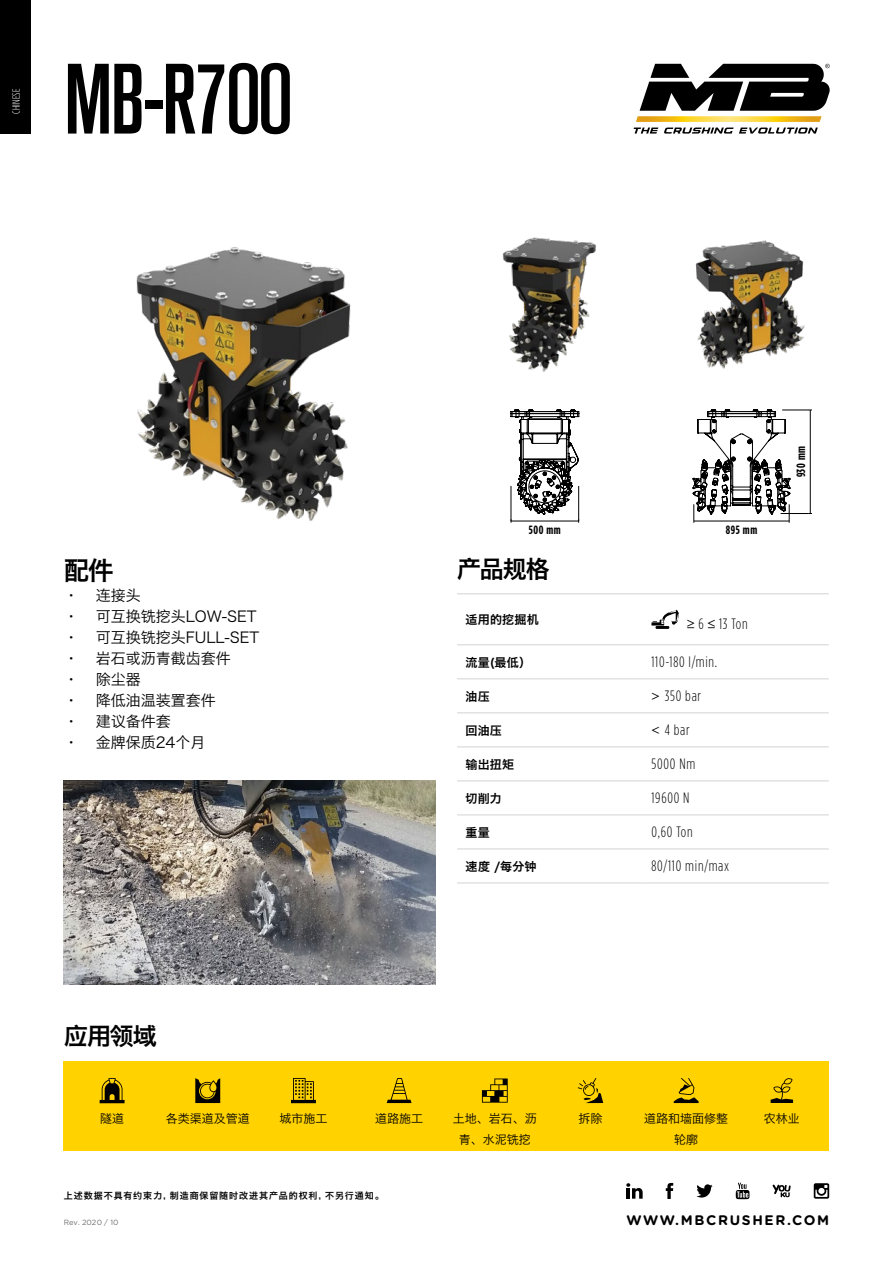
<style>
.page{position:relative;width:893px;height:1263px;background:#fff}
.page>*{position:absolute;margin:0;border:0;box-sizing:border-box;transform-origin:0 0}
.Paragrafo_base{font:500 condensed 98.85px "Akzidenz Grotesk BQ";letter-spacing:-.03em;color:#000}
.titolo_nero_17pt_bol{font:25.5px "Hiragino Sans GB W6";color:#000}
.t1{font:24px "Hiragino Sans GB W6";letter-spacing:-.05em;color:#000}
.t2{font:15px "Hiragino Sans GB W3";color:#000}
.Paragrafo_base-2{font:300 15px "Gotham Condensed";letter-spacing:.05em;color:#000}
.t3{font:700 13.8px "Gotham Rounded";letter-spacing:.12em;color:#000}
.testo_maiusc__scheda{font:12px/21px "Hiragino Sans GB W3";color:#000;text-align:center}
.t4{font:12px "Hiragino Sans GB W6";letter-spacing:.01em;color:#000}
.t5{font:700 12px "Gotham Condensed";letter-spacing:.05em;color:#000}
.t6{font:300 10.5px "Gotham Condensed";letter-spacing:.01em;color:#fff}
.t7{font:9px "Hiragino Sans GB W6";letter-spacing:.105em;color:#000}
.t8{font:7.5px "Gotham";color:#6d6e71}
.s1{font-family:"Cent Goth WGL";font-weight:400;font-size:13.5px}
</style>
<div class="page">
<div style="left:64px;top:1061px;width:765px;height:89px;background:#ffd200"></div>
<div style="left:0;top:0;width:31px;height:134px;background:#000"></div>
<svg style="left:633px;top:128px;width:185px;height:6px"></svg>
<svg style="left:636px;top:64px;width:194px;height:58px"></svg>
<img style="left:136px;top:247px;width:215px;height:274px">
<img style="left:502px;top:237px;width:94px;height:135px">
<img style="left:695px;top:240px;width:110px;height:129px">
<svg style="left:693px;top:409px;width:119px;height:114px"></svg>
<svg style="left:511px;top:409px;width:68px;height:114px"></svg>
<img style="left:64px;top:781px;width:372px;height:204px">
<svg style="left:666px;top:1183px;width:7px;height:16px"></svg>
<svg style="left:772px;top:1184px;width:19px;height:13px"></svg>
<svg style="left:696px;top:1184px;width:17px;height:13px"></svg>
<svg style="left:626px;top:1183px;width:17px;height:16px"></svg>
<svg style="left:736px;top:1183px;width:13px;height:16px"></svg>
<svg style="left:814px;top:1183px;width:15px;height:16px"></svg>
<hr style="left:643px;top:644px;width:186px;height:1px;background:#d1d3d4">
<hr style="left:643px;top:678px;width:186px;height:1px;background:#d1d3d4">
<hr style="left:643px;top:712px;width:186px;height:1px;background:#d1d3d4">
<hr style="left:643px;top:746px;width:186px;height:1px;background:#d1d3d4">
<hr style="left:643px;top:780px;width:186px;height:1px;background:#d1d3d4">
<hr style="left:643px;top:814px;width:186px;height:1px;background:#d1d3d4">
<hr style="left:643px;top:848px;width:186px;height:1px;background:#d1d3d4">
<hr style="left:643px;top:882px;width:186px;height:1px;background:#d1d3d4">
<hr style="left:643px;top:593px;width:186px;height:1px;background:#d1d3d4">
<svg style="left:651px;top:610px;width:28px;height:19px"></svg>
<hr style="left:457px;top:644px;width:186px;height:1px;background:#d1d3d4">
<hr style="left:457px;top:678px;width:186px;height:1px;background:#d1d3d4">
<hr style="left:457px;top:712px;width:186px;height:1px;background:#d1d3d4">
<hr style="left:457px;top:746px;width:186px;height:1px;background:#d1d3d4">
<hr style="left:457px;top:780px;width:186px;height:1px;background:#d1d3d4">
<hr style="left:457px;top:814px;width:186px;height:1px;background:#d1d3d4">
<hr style="left:457px;top:848px;width:186px;height:1px;background:#d1d3d4">
<hr style="left:457px;top:882px;width:186px;height:1px;background:#d1d3d4">
<hr style="left:457px;top:593px;width:186px;height:1px;background:#d1d3d4">
<svg style="left:100px;top:1078px;width:25px;height:25px"></svg>
<svg style="left:195px;top:1078px;width:25px;height:25px"></svg>
<svg style="left:291px;top:1078px;width:25px;height:25px"></svg>
<svg style="left:387px;top:1078px;width:25px;height:25px"></svg>
<svg style="left:482px;top:1078px;width:26px;height:25px"></svg>
<svg style="left:578px;top:1078px;width:25px;height:25px"></svg>
<svg style="left:674px;top:1078px;width:25px;height:25px"></svg>
<svg style="left:771px;top:1078px;width:22px;height:25px"></svg>
<p class="t6" style="left:11px;top:114px;width:26px;rotate:-90deg">CHINESE</p>
<p class="Paragrafo_base" style="left:64px;top:43px;width:231px">MB-R700</p>
<p class="titolo_nero_17pt_bol" style="left:64px;top:553px;width:51px">配件</p>
<p class="t2" style="left:64px;top:586px;width:78px">• 连接头</p>
<p class="t2" style="left:64px;top:607px;width:194px">• 可互换铣挖头LOW-SET</p>
<p class="t2" style="left:64px;top:628px;width:197px">• 可互换铣挖头FULL-SET</p>
<p class="t2" style="left:64px;top:649px;width:168px">• 岩石或沥青截齿套件</p>
<p class="t2" style="left:64px;top:670px;width:78px">• 除尘器</p>
<p class="t2" style="left:64px;top:691px;width:153px">• 降低油温装置套件</p>
<p class="t2" style="left:64px;top:712px;width:108px">• 建议备件套</p>
<p class="t2" style="left:64px;top:733px;width:143px">• 金牌保质24个月</p>
<h3 class="t1" style="left:64px;top:1020px;width:94px">应用领域</h3>
<p class="t5" style="left:529px;top:523px;width:34px">500 mm</p>
<p class="t5" style="left:726px;top:523px;width:33px">895 mm</p>
<h3 class="t1" style="left:457px;top:553px;width:94px">产品规格</h3>
<p class="t4" style="left:466px;top:612px;width:75px">适用的挖掘机</p>
<p class="t4" style="left:466px;top:654px;width:67px">流量(最低）</p>
<p class="t4" style="left:466px;top:688px;width:26px">油压</p>
<p class="t4" style="left:466px;top:722px;width:38px">回油压</p>
<p class="t4" style="left:466px;top:756px;width:50px">输出扭矩</p>
<p class="t4" style="left:466px;top:790px;width:38px">切削力</p>
<p class="t4" style="left:466px;top:824px;width:26px">重量</p>
<p class="t4" style="left:466px;top:858px;width:72px">速度 /每分钟</p>
<p class="Paragrafo_base-2" style="left:687px;top:616px;width:62px"><span class="s1">≥</span> 6 <span class="s1">≤</span> 13 Ton</p>
<p class="Paragrafo_base-2" style="left:651px;top:654px;width:67px">110-180 l/min.</p>
<p class="Paragrafo_base-2" style="left:651px;top:688px;width:51px"><span class="s1">&gt;</span> 350 bar</p>
<p class="Paragrafo_base-2" style="left:651px;top:722px;width:40px"><span class="s1">&lt;</span> 4 bar</p>
<p class="Paragrafo_base-2" style="left:651px;top:756px;width:45px">5000 Nm</p>
<p class="Paragrafo_base-2" style="left:651px;top:790px;width:40px">19600 N</p>
<p class="Paragrafo_base-2" style="left:651px;top:824px;width:43px">0,60 Ton</p>
<p class="Paragrafo_base-2" style="left:651px;top:858px;width:79px">80/110 min/max</p>
<p class="t5" style="left:794px;top:477px;width:33px;rotate:-90deg">930 mm</p>
<p class="testo_maiusc__scheda" style="left:100px;top:1108px;width:25px">隧道</p>
<p class="testo_maiusc__scheda" style="left:166px;top:1108px;width:85px">各类渠道及管道</p>
<p class="testo_maiusc__scheda" style="left:279px;top:1108px;width:49px">城市施工</p>
<p class="testo_maiusc__scheda" style="left:375px;top:1108px;width:49px">道路施工</p>
<p class="testo_maiusc__scheda" style="left:453px;top:1108px;width:85px">土地、岩石、沥青、水泥铣挖</p>
<p class="testo_maiusc__scheda" style="left:578px;top:1108px;width:25px">拆除</p>
<p class="testo_maiusc__scheda" style="left:644px;top:1108px;width:85px">道路和墙面修整轮廓</p>
<p class="testo_maiusc__scheda" style="left:764px;top:1108px;width:38px">农林业</p>
<p class="t7" style="left:64px;top:1190px;width:321px">上述数据不具有约束力，制造商保留随时改进其产品的权利，不另行通知。</p>
<p class="t8" style="left:64px;top:1217px;width:56px">Rev. 2020 / 10</p>
<p class="t3" style="left:626px;top:1210px;width:204px">WWW.MBCRUSHER.COM</p>
</div>
